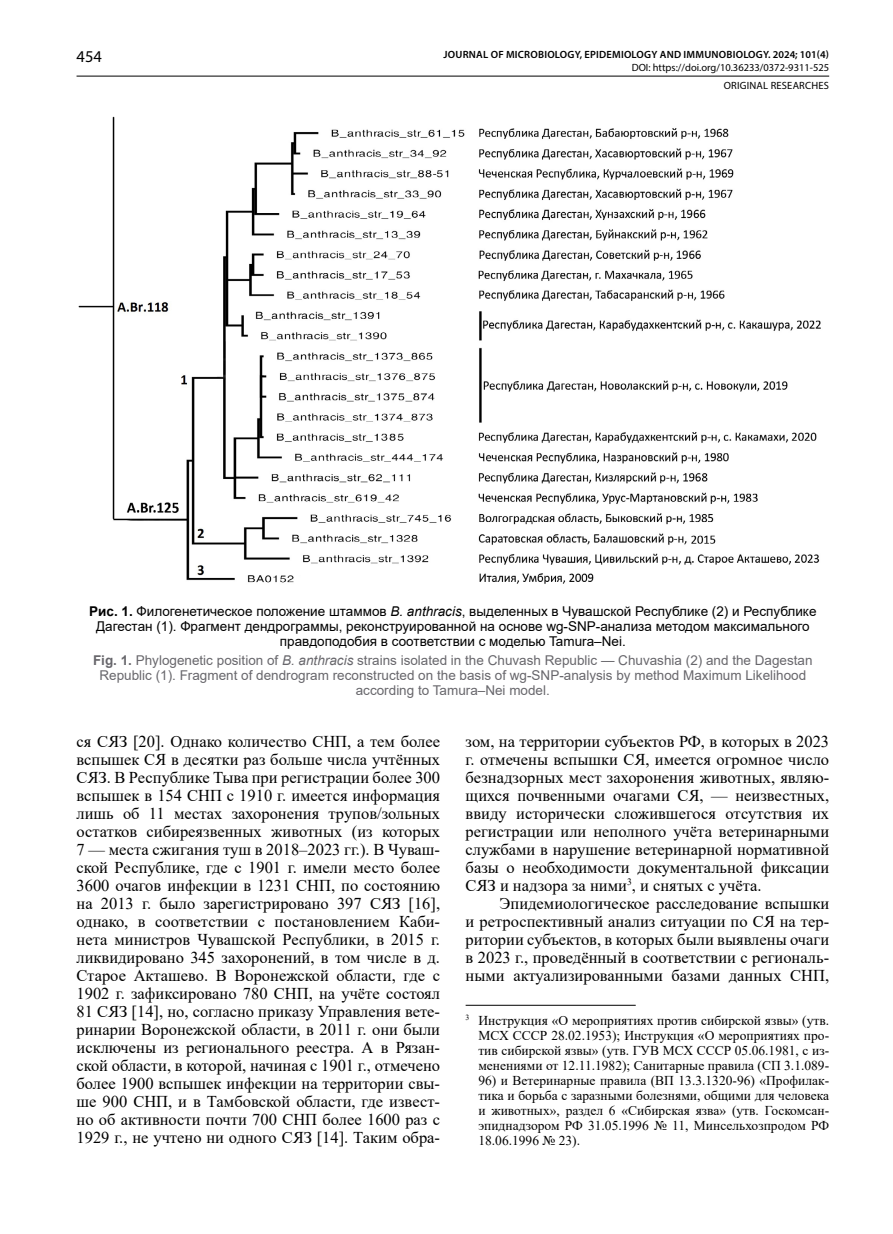
<style>
.page{position:relative;width:893px;height:1234px;background:#fff}
.page>*{position:absolute;margin:0;border:0;box-sizing:border-box;transform-origin:0 0}
.Основной_текст{font:16.5px/18px "Times New Roman";color:#000;text-align:justify}
.t1{font:16.5px "Myriad Pro";color:#000}
.Сноска{font:13.5px/15px "Times New Roman";color:#000;text-align:justify}
.Подрисуночная{font:13.5px/15px "Arial";color:#000;text-align:center}
.Подрисуночная-2{font:13.5px/15px "Arial";color:#68676c;text-align:center}
.t2{font:600 10.5px "Myriad Pro";letter-spacing:.02em;color:#000}
.t3{font:10.5px/17.7px "Myriad Pro";color:#000;text-align:right}
.s1{font-weight:700}
.s2{font-style:italic}
</style>
<div class="page">
<hr style="left:77px;top:76px;width:752px;height:1px;background:#000">
<img style="left:78px;top:116px;width:743px;height:468px">
<hr style="left:466px;top:1004px;width:170px;height:1px;background:#000">
<p class="t1" style="left:77px;top:47px;width:27px">454</p>
<p class="t2" style="left:444px;top:48px;width:387px">JOURNAL OF MICROBIOLOGY, EPIDEMIOLOGY AND IMMUNOBIOLOGY. 2024; 101(4)</p>
<p class="t3" style="left:632px;top:59px;width:199px">DOI: https://doi.org/10.36233/0372-9311-525<br>ORIGINAL RESEARCHES</p>
<p class="Подрисуночная" style="left:89px;top:603px;width:729px"><span class="s1">Рис. 1.</span> Филогенетическое положение штаммов <span class="s2">B. anthracis</span>, выделенных в Чувашской Республике (2) и Республике<br>Дагестан (1). Фрагмент дендрограммы, реконструированной на основе wg-SNP-анализа методом максимального правдоподобия в соответствии с моделью Tamura–Nei.</p>
<p class="Подрисуночная-2" style="left:93px;top:652px;width:721px"><span class="s1">Fig. 1.</span> Phylogenetic position of <span class="s2">B. anthracis</span> strains isolated in the Chuvash Republic — Chuvashia (2) and the Dagestan<br>Republic (1). Fragment of dendrogram reconstructed on the basis of wg-SNP-analysis by method Maximum Likelihood according to Tamura–Nei model.</p>
<p class="Основной_текст" style="left:77px;top:731px;width:365px">ся СЯЗ [20]. Однако количество СНП, а тем более вспышек СЯ в десятки раз больше числа учтённых СЯЗ. В Республике Тыва при регистрации более 300 вспышек в 154 СНП с 1910 г. имеется информация лишь об 11 местах захоронения трупов/зольных остатков сибиреязвенных животных (из которых 7 — места сжигания туш в 2018–2023 гг.). В Чуваш&shy;ской Республике, где с 1901 г. имели место более 3600 очагов инфекции в 1231 СНП, по состоянию на 2013 г. было зарегистрировано 397 СЯЗ [16], однако, в соответствии с постановлением Каби&shy;нета министров Чувашской Республики, в 2015 г. ликвидировано 345 захоронений, в том числе в д.<br>Старое Акташево. В Воронежской области, где с 1902 г. зафиксировано 780 СНП, на учёте состоял 81 СЯЗ [14], но, согласно приказу Управления вете&shy;ринарии Воронежской области, в 2011 г. они были исключены из регионального реестра. А в Рязан&shy;ской области, в которой, начиная с 1901 г., отмечено более 1900 вспышек инфекции на территории свы&shy;ше 900 СНП, и в Тамбовской области, где извест&shy;но об активности почти 700 СНП более 1600 раз с 1929 г., не учтено ни одного СЯЗ [14]. Таким обра-</p>
<p class="Основной_текст" style="left:466px;top:731px;width:365px">зом, на территории субъектов РФ, в которых в 2023 г. отмечены вспышки СЯ, имеется огромное число безнадзорных мест захоронения животных, являю&shy;щихся почвенными очагами СЯ, — неизвестных, ввиду исторически сложившегося отсутствия их регистрации или неполного учёта ветеринарными службами в нарушение ветеринарной нормативной базы о необходимости документальной фиксации СЯЗ и надзора за ними<sup>3</sup>, и снятых с учёта.</p>
<p class="Основной_текст" style="left:466px;top:893px;width:365px;text-indent:34px">Эпидемиологическое расследование вспышки и ретроспективный анализ ситуации по СЯ на тер&shy;ритории субъектов, в которых были выявлены очаги в 2023 г., проведённый в соответствии с региональ&shy;ными актуализированными базами данных СНП,</p>
<p class="Сноска" style="left:478px;top:1011px;width:352px;text-indent:-13px"><sup>3</sup> Инструкция «О мероприятиях против сибирской язвы» (утв.<br>МСХ СССР 28.02.1953); Инструкция «О мероприятиях про&shy;тив сибирской язвы» (утв. ГУВ МСХ СССР 05.06.1981, с из&shy;менениями от 12.11.1982); Санитарные правила (СП 3.1.089-</p>
<p class="Сноска" style="left:478px;top:1071px;width:352px">96) и Ветеринарные правила (ВП 13.3.1320-96) «Профилак&shy;тика и борьба с заразными болезнями, общими для человека и животных», раздел 6 «Сибирская язва» (утв. Госкомсан&shy;эпиднадзором РФ 31.05.1996 № 11, Минсельхозпродом РФ 18.06.1996 № 23).</p>
</div>
